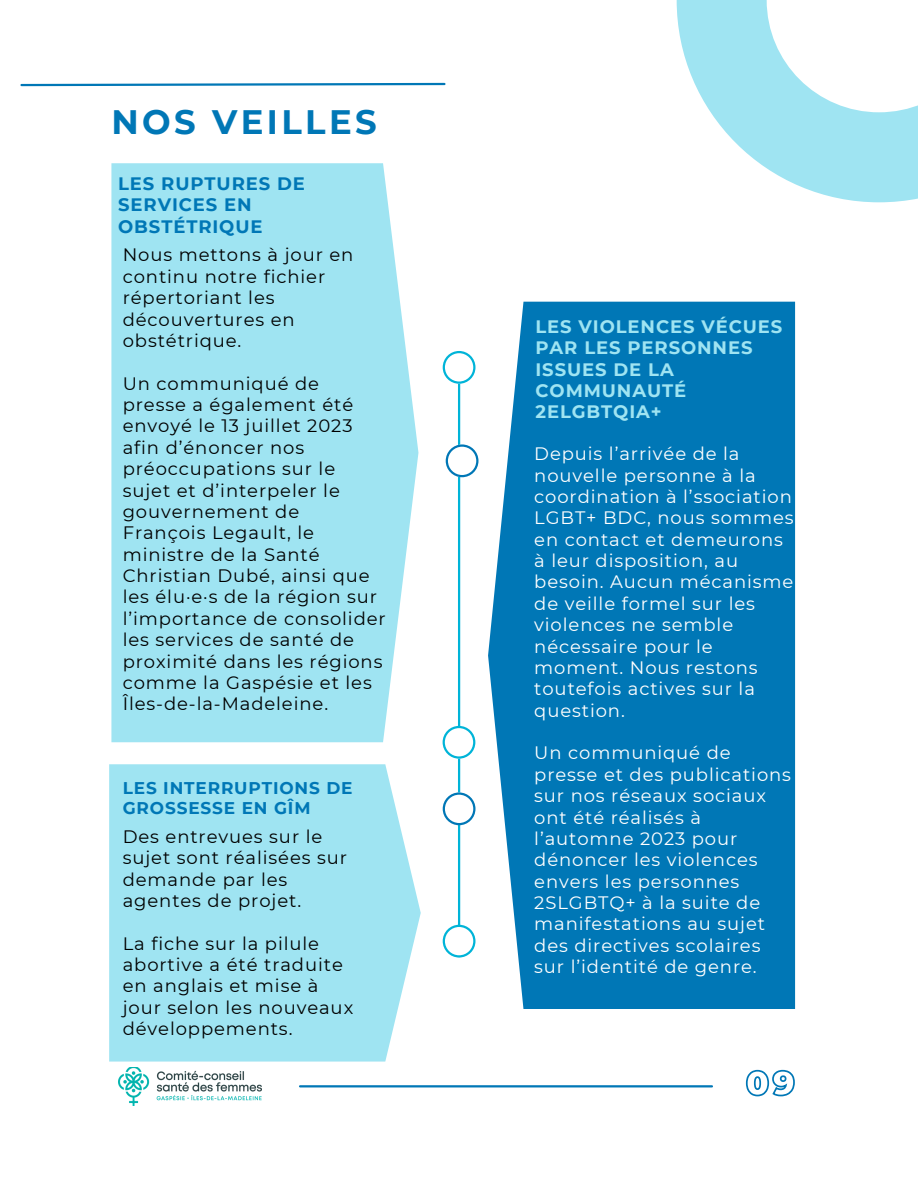
<style>
.page{position:relative;width:918px;height:1188px;background:#fff}
.page>*{position:absolute;margin:0;border:0;box-sizing:border-box;transform-origin:0 0}
.t1{font:700 33.9px "Montserrat";letter-spacing:.1em;color:#0077b6}
.t2{font:18px/21.3px "Montserrat";letter-spacing:.05em;color:#000}
.t3{font:18px/21.3px "Montserrat";letter-spacing:.05em;color:#fff}
.t4{font:700 18px/21.3px "Montserrat";letter-spacing:.05em;color:#9fe4f2}
.t5{font:700 18px/21.3px "Montserrat";letter-spacing:.05em;color:#0077b6}
.t6{font:700 16.95px/20.1px "Montserrat";letter-spacing:.05em;color:#0077b6}
</style>
<div class="page">
<hr style="left:300px;top:1085px;width:412px;height:2px;background:#0077b6">
<svg style="left:745px;top:1069px;width:50px;height:28px"></svg>
<svg style="left:677px;top:0;width:241px;height:202px;fill:#9fe4f2"></svg>
<svg style="left:20px;top:82px;width:426px;height:5px"></svg>
<hr style="left:458px;top:352px;width:2px;height:604px;background:#00b4d8">
<svg style="left:443px;top:351px;width:32px;height:33px"></svg>
<svg style="left:443px;top:726px;width:32px;height:33px"></svg>
<svg style="left:443px;top:792px;width:32px;height:33px"></svg>
<svg style="left:443px;top:925px;width:33px;height:33px"></svg>
<svg style="left:443px;top:925px;width:32px;height:32px"></svg>
<svg style="left:446px;top:444px;width:32px;height:33px"></svg>
<div style="left:111px;top:163px;width:307px;height:579px;background:#9fe4f2"></div>
<div style="left:109px;top:764px;width:311px;height:298px;background:#9fe4f2"></div>
<div style="left:488px;top:302px;width:307px;height:707px;background:#0077b6"></div>
<img style="left:118px;top:1067px;width:143px;height:38px">
<h1 class="t1" style="left:111px;top:101px;width:267px">NOS VEILLES</h1>
<p class="t5" style="left:118px;top:173px;width:188px">LES RUPTURES DE<br>SERVICES EN<br>OBSTÉTRIQUE</p>
<p class="t2" style="left:123px;top:244px;width:232px">Nous mettons à jour en continu notre fichier répertoriant les découvertures en obstétrique.</p>
<p class="t2" style="left:123px;top:373px;width:265px">Un communiqué de presse a également été envoyé le 13 juillet 2023 afin d’énoncer nos préoccupations sur le sujet et d’interpeler le gouvernement de<br>François Legault, le ministre de la Santé<br>Christian Dubé, ainsi que les élu·e·s de la région sur l’importance de consolider les services de santé de proximité dans les régions comme la Gaspésie et les<br>Îles-de-la-Madeleine.</p>
<p class="t6" style="left:123px;top:778px;width:231px">LES INTERRUPTIONS DE<br>GROSSESSE EN GÎM</p>
<p class="t2" style="left:123px;top:826px;width:226px">Des entrevues sur le sujet sont réalisées sur demande par les agentes de projet.</p>
<p class="t2" style="left:123px;top:933px;width:232px">La fiche sur la pilule abortive a été traduite en anglais et mise à jour selon les nouveaux développements.</p>
<p class="t4" style="left:536px;top:316px;width:248px">LES VIOLENCES VÉCUES<br>PAR LES PERSONNES<br>ISSUES DE LA<br>COMMUNAUTÉ<br>2ELGBTQIA+</p>
<p class="t3" style="left:534px;top:443px;width:261px">Depuis l’arrivée de la nouvelle personne à la coordination à l’ssociation<br>LGBT+ BDC, nous sommes en contact et demeurons à leur disposition, au besoin. Aucun mécanisme de veille formel sur les violences ne semble nécessaire pour le moment. Nous restons toutefois actives sur la question.</p>
<p class="t3" style="left:534px;top:742px;width:258px">Un communiqué de presse et des publications sur nos réseaux sociaux ont été réalisés à l’automne 2023 pour dénoncer les violences envers les personnes<br>2SLGBTQ+ à la suite de manifestations au sujet des directives scolaires sur l’identité de genre.</p>
</div>
